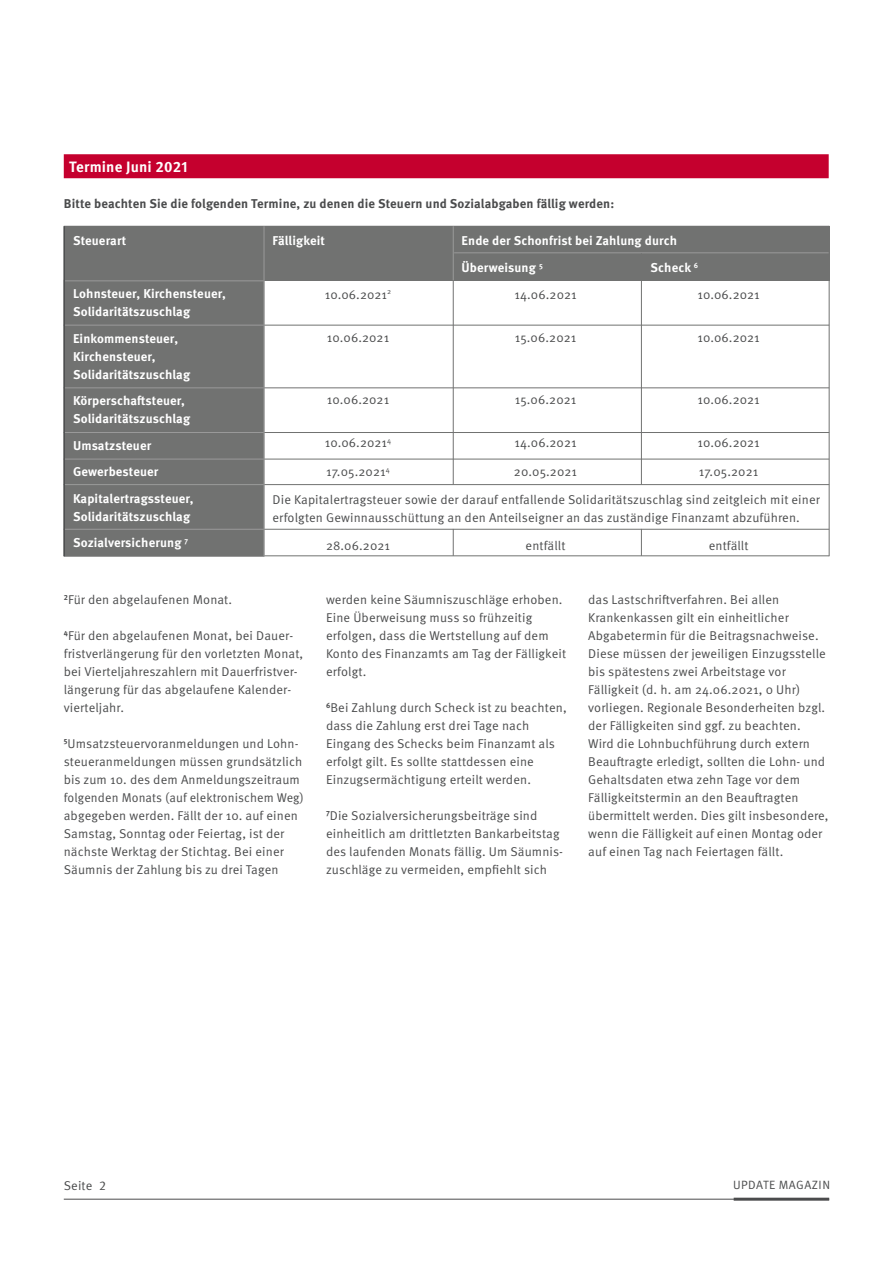
<style>
.page{position:relative;width:893px;height:1263px;background:#fff}
.page>*{position:absolute;margin:0;border:0;box-sizing:border-box;transform-origin:0 0}
.Überschrift_Meta_Bol{font:700 15px "Meta Pro";letter-spacing:.01em;color:#fff}
.Fließtext_Meta_Regul{font:12.75px/18px "Meta Pro";letter-spacing:.01em;color:#4b4c4d}
.t1{font:700 12.75px "Meta Pro";letter-spacing:.01em;color:#fff}
.Fließtext_Meta_Regul-2{font:700 12.75px "Meta Pro";letter-spacing:.01em;color:#4b4c4d}
.t2{font:12px "Meta Pro";letter-spacing:.04em;color:#4b4c4d}
</style>
<div class="page">
<hr style="left:64px;top:1199px;width:765px;height:1px;background:#4b4c4d">
<hr style="left:734px;top:1198px;width:95px;height:3px;background:#4b4c4d">
<div style="left:64px;top:226px;width:765px;height:54px;background:#717271"></div>
<div style="left:64px;top:280px;width:200px;height:277px;background:#717271;border:2px solid #717271"></div>
<div style="left:64px;top:154px;width:765px;height:24px;background:#c5002e"></div>
<hr style="left:454px;top:252px;width:375px;height:1px;background:#9a9a9a">
<hr style="left:64px;top:325px;width:765px;height:1px;background:#717271">
<hr style="left:64px;top:325px;width:200px;height:1px;background:#9a9a9a">
<hr style="left:64px;top:387px;width:765px;height:1px;background:#717271">
<hr style="left:64px;top:387px;width:200px;height:1px;background:#9a9a9a">
<hr style="left:64px;top:432px;width:765px;height:1px;background:#717271">
<hr style="left:64px;top:432px;width:200px;height:1px;background:#9a9a9a">
<hr style="left:64px;top:459px;width:765px;height:1px;background:#717271">
<hr style="left:64px;top:459px;width:200px;height:1px;background:#9a9a9a">
<hr style="left:64px;top:484px;width:765px;height:1px;background:#717271">
<hr style="left:64px;top:484px;width:200px;height:1px;background:#9a9a9a">
<hr style="left:64px;top:529px;width:765px;height:1px;background:#717271">
<hr style="left:64px;top:529px;width:200px;height:1px;background:#9a9a9a">
<hr style="left:64px;top:555px;width:765px;height:1px;background:#717271">
<hr style="left:829px;top:226px;width:1px;height:330px;background:#717271">
<hr style="left:264px;top:226px;width:1px;height:330px;background:#9a9a9a">
<hr style="left:453px;top:226px;width:1px;height:54px;background:#9a9a9a">
<hr style="left:453px;top:280px;width:1px;height:205px;background:#717271">
<svg style="left:453px;top:530px;width:1px;height:26px"></svg>
<svg style="left:641px;top:530px;width:1px;height:26px"></svg>
<hr style="left:641px;top:253px;width:1px;height:232px;background:#717271">
<hr style="left:63px;top:226px;width:2px;height:330px;background:#4b4c4d">
<hr style="left:65px;top:280px;width:199px;height:1px;background:#9a9a9a">
<p class="Überschrift_Meta_Bol" style="left:69px;top:155px;width:120px">Termine Juni 2021</p>
<p class="Fließtext_Meta_Regul-2" style="left:64px;top:193px;width:552px">Bitte beachten Sie die folgenden Termine, zu denen die Steuern und Sozialabgaben fällig werden:</p>
<p class="t1" style="left:73px;top:230px;width:55px">Steuerart</p>
<p class="t1" style="left:273px;top:230px;width:54px">Fälligkeit</p>
<p class="t1" style="left:462px;top:230px;width:217px">Ende der Schonfrist bei Zahlung durch</p>
<p class="t1" style="left:462px;top:257px;width:83px">Überweisung <sup>5</sup></p>
<p class="t1" style="left:651px;top:257px;width:49px">Scheck <sup>6</sup></p>
<p class="Fließtext_Meta_Regul" style="left:325px;top:284px;width:68px">10.06.2021<sup>2</sup></p>
<p class="Fließtext_Meta_Regul" style="left:514px;top:284px;width:64px">14.06.2021</p>
<p class="Fließtext_Meta_Regul" style="left:697px;top:284px;width:64px">10.06.2021</p>
<p class="Fließtext_Meta_Regul" style="left:327px;top:328px;width:64px">10.06.2021</p>
<p class="Fließtext_Meta_Regul" style="left:515px;top:328px;width:63px">15.06.2021</p>
<p class="Fließtext_Meta_Regul" style="left:697px;top:328px;width:64px">10.06.2021</p>
<p class="t1" style="left:73px;top:284px;width:154px">Lohnsteuer, Kirchensteuer,</p>
<p class="t1" style="left:73px;top:302px;width:119px">Solidaritätszuschlag</p>
<p class="t1" style="left:73px;top:328px;width:107px">Einkommensteuer,</p>
<p class="t1" style="left:73px;top:346px;width:84px">Kirchensteuer,</p>
<p class="t1" style="left:73px;top:364px;width:119px">Solidaritätszuschlag</p>
<p class="t1" style="left:73px;top:391px;width:113px">Körperschaftsteuer,</p>
<p class="t1" style="left:73px;top:409px;width:119px">Solidaritätszuschlag</p>
<p class="t1" style="left:73px;top:435px;width:80px">Umsatzsteuer</p>
<p class="t1" style="left:73px;top:462px;width:87px">Gewerbesteuer</p>
<p class="t1" style="left:73px;top:488px;width:122px">Kapitalertragssteuer,</p>
<p class="t1" style="left:73px;top:506px;width:119px">Solidaritätszuschlag</p>
<p class="t1" style="left:73px;top:533px;width:117px">Sozialversicherung <sup>7</sup></p>
<p class="Fließtext_Meta_Regul" style="left:327px;top:390px;width:64px">10.06.2021</p>
<p class="Fließtext_Meta_Regul" style="left:515px;top:390px;width:63px">15.06.2021</p>
<p class="Fließtext_Meta_Regul" style="left:697px;top:390px;width:64px">10.06.2021</p>
<p class="Fließtext_Meta_Regul" style="left:325px;top:433px;width:68px">10.06.2021<sup>4</sup></p>
<p class="Fließtext_Meta_Regul" style="left:514px;top:433px;width:64px">14.06.2021</p>
<p class="Fließtext_Meta_Regul" style="left:697px;top:433px;width:64px">10.06.2021</p>
<p class="Fließtext_Meta_Regul" style="left:326px;top:462px;width:65px">17.05.2021<sup>4</sup></p>
<p class="Fließtext_Meta_Regul" style="left:514px;top:462px;width:65px">20.05.2021</p>
<p class="Fließtext_Meta_Regul" style="left:699px;top:462px;width:61px">17.05.2021</p>
<p class="Fließtext_Meta_Regul" style="left:273px;top:490px;width:549px">Die Kapitalertragsteuer sowie der darauf entfallende Solidaritätszuschlag sind zeitgleich mit einer erfolgten Gewinnausschüttung an den Anteilseigner an das zuständige Finanzamt abzuführen.</p>
<p class="Fließtext_Meta_Regul" style="left:326px;top:535px;width:65px">28.06.2021</p>
<p class="Fließtext_Meta_Regul" style="left:526px;top:535px;width:41px">entfällt</p>
<p class="Fließtext_Meta_Regul" style="left:709px;top:535px;width:41px">entfällt</p>
<p class="Fließtext_Meta_Regul" style="left:64px;top:590px;width:170px"><sup>2</sup>Für den abgelaufenen Monat.</p>
<p class="Fließtext_Meta_Regul" style="left:64px;top:626px;width:241px"><sup>4</sup>Für den abgelaufenen Monat, bei Dauer&shy;fristverlängerung für den vorletzten Monat, bei Vierteljahreszahlern mit Dauerfristver&shy;längerung für das abgelaufene Kalender&shy;vierteljahr.</p>
<p class="Fließtext_Meta_Regul" style="left:64px;top:734px;width:241px"><sup>5</sup>Umsatzsteuervoranmeldungen und Lohn&shy;steueranmeldungen müssen grundsätzlich bis zum 10. des dem Anmeldungszeitraum folgenden Monats (auf elektronischem Weg) abgegeben werden. Fällt der 10. auf einen Samstag, Sonntag oder Feiertag, ist der nächste Werktag der Stichtag. Bei einer Säumnis der Zahlung bis zu drei Tagen</p>
<p class="Fließtext_Meta_Regul" style="left:326px;top:590px;width:242px">werden keine Säumniszuschläge erhoben.<br>Eine Überweisung muss so frühzeitig erfolgen, dass die Wertstellung auf dem Konto des Finanzamts am Tag der Fälligkeit erfolgt.</p>
<p class="Fließtext_Meta_Regul" style="left:326px;top:698px;width:242px"><sup>6</sup>Bei Zahlung durch Scheck ist zu beachten, dass die Zahlung erst drei Tage nach Eingang des Schecks beim Finanzamt als erfolgt gilt. Es sollte stattdessen eine Einzugsermächtigung erteilt werden.</p>
<p class="Fließtext_Meta_Regul" style="left:326px;top:806px;width:239px"><sup>7</sup>Die Sozialversicherungsbeiträge sind einheitlich am drittletzten Bankarbeitstag des laufenden Monats fällig. Um Säumnis&shy;zuschläge zu vermeiden, empfiehlt sich</p>
<p class="Fließtext_Meta_Regul" style="left:588px;top:590px;width:242px">das Lastschriftverfahren. Bei allen Krankenkassen gilt ein einheitlicher Abgabetermin für die Beitragsnachweise.<br>Diese müssen der jeweiligen Einzugsstelle bis spätestens zwei Arbeitstage vor Fälligkeit (d. h. am 24.06.2021, 0 Uhr) vorliegen. Regionale Besonderheiten bzgl. der Fälligkeiten sind ggf. zu beachten.<br>Wird die Lohnbuchführung durch extern Beauftragte erledigt, sollten die Lohn- und Gehaltsdaten etwa zehn Tage vor dem Fälligkeitstermin an den Beauftragten übermittelt werden. Dies gilt insbesondere, wenn die Fälligkeit auf einen Montag oder auf einen Tag nach Feiertagen fällt.</p>
<p class="Fließtext_Meta_Regul" style="left:64px;top:1175px;width:44px">Seite 2</p>
<p class="t2" style="left:733px;top:1176px;width:98px">UPDATE MAGAZIN</p>
</div>
